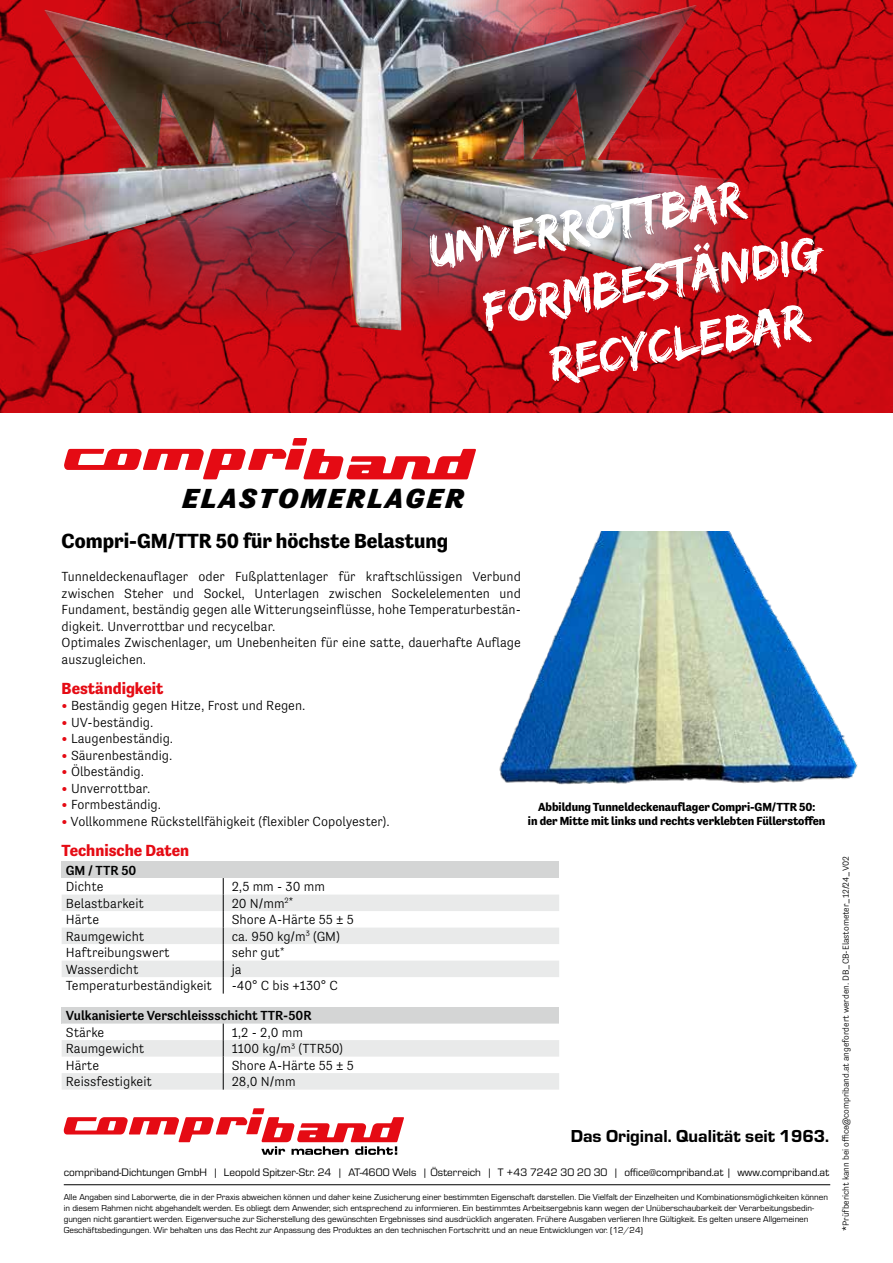
<style>
.page{position:relative;width:893px;height:1263px;background:#fff}
.page>*{position:absolute;margin:0;border:0;box-sizing:border-box;transform-origin:0 0}
.t1{font:50.25px "Edo SZ";color:#fff}
.t2{font:italic 900 28.35px "Tenso";letter-spacing:.09em;color:#000;scale:1.08 1}
.t3{font:700 21px "Tenso";color:#000}
.t4{font:18px "Eurostile Hea";color:#000}
.t5{font:700 16.5px "Tenso";color:#e50b14}
.t6{font:300 13.5px/16.5px "Tenso";color:#000}
.t7{font:500 13.5px "Tenso";color:#000}
.t8{font:700 12px/14.4px "Tenso";letter-spacing:-.005em;color:#000;text-align:center}
.t9{font:11.25px "Eurostile";color:#000}
.t10{font:9px/10.8px "Eurostile";color:#000}
.t11{font:300 9px "Tenso";letter-spacing:-.01em;color:#000}
.s1{color:#e50b14}
</style>
<div class="page">
<div style="left:62px;top:861px;width:497px;height:17px;background:#d4d5d5"></div>
<svg style="left:62px;top:878px;width:497px;height:115px"></svg>
<div style="left:62px;top:1007px;width:497px;height:16px;background:#d4d5d5"></div>
<svg style="left:62px;top:1023px;width:497px;height:66px"></svg>
<svg style="left:0;top:0;width:893px;height:412px;background:#c30910"></svg>
<img style="left:0;top:0;width:781px;height:342px">
<img style="left:0;top:0;width:736px;height:330px">
<hr style="left:64px;top:1184px;width:766px;height:1px;background:#000">
<svg style="left:64px;top:1108px;width:340px;height:47px"></svg>
<svg style="left:64px;top:438px;width:412px;height:41px"></svg>
<img style="left:499px;top:531px;width:359px;height:254px">
<h1 class="t1" style="left:424px;top:223px;width:319px;rotate:-10deg">Unverrottbar</h1>
<h1 class="t1" style="left:478px;top:282px;width:343px;rotate:-10deg">Formbeständig</h1>
<h1 class="t1" style="left:545px;top:336px;width:262px;rotate:-10deg">Recyclebar</h1>
<h2 class="t2" style="left:183px;top:482px;width:262px">ELASTOMERLAGER</h2>
<h3 class="t3" style="left:62px;top:529px;width:388px">Compri-GM/TTR 50 für höchste Belastung</h3>
<p class="t6" style="left:62px;top:568px;width:461px">Tunneldeckenauflager oder Fußplattenlager für kraftschlüssigen Verbund zwischen Steher und Sockel, Unterlagen zwischen Sockelelementen und Fundament, beständig gegen alle Witterungseinflüsse, hohe Temperaturbestän&shy;digkeit. Unverrottbar und recycelbar.<br>Optimales Zwischenlager, um Unebenheiten für eine satte, dauerhafte Auflage auszugleichen.</p>
<p class="t5" style="left:62px;top:678px;width:103px">Beständigkeit</p>
<p class="t6" style="left:62px;top:697px;width:245px"><span class="s1">•</span> Beständig gegen Hitze, Frost und Regen.</p>
<p class="t6" style="left:62px;top:714px;width:93px"><span class="s1">•</span> UV-beständig.</p>
<p class="t6" style="left:62px;top:730px;width:113px"><span class="s1">•</span> Laugenbeständig.</p>
<p class="t6" style="left:62px;top:747px;width:112px"><span class="s1">•</span> Säurenbeständig.</p>
<p class="t6" style="left:62px;top:763px;width:84px"><span class="s1">•</span> Ölbeständig.</p>
<p class="t6" style="left:62px;top:780px;width:90px"><span class="s1">•</span> Unverrottbar.</p>
<p class="t6" style="left:62px;top:796px;width:101px"><span class="s1">•</span> Formbeständig.</p>
<p class="t6" style="left:62px;top:813px;width:329px"><span class="s1">•</span> Vollkommene Rückstellfähigkeit (flexibler Copolyester).</p>
<p class="t5" style="left:62px;top:840px;width:129px">Technische Daten</p>
<p class="t7" style="left:66px;top:863px;width:72px">GM / TTR 50</p>
<p class="t6" style="left:66px;top:878px;width:39px">Dichte</p>
<p class="t6" style="left:232px;top:878px;width:95px">2,5 mm - 30 mm</p>
<p class="t6" style="left:66px;top:895px;width:80px">Belastbarkeit</p>
<p class="t6" style="left:232px;top:895px;width:63px">20 N/mm<sup>2*</sup></p>
<p class="t6" style="left:66px;top:911px;width:35px">Härte</p>
<p class="t6" style="left:232px;top:911px;width:124px">Shore A-Härte 55 ± 5</p>
<p class="t6" style="left:66px;top:928px;width:80px">Raumgewicht</p>
<p class="t6" style="left:232px;top:928px;width:110px">ca. 950 kg/m<sup>3</sup> (GM)</p>
<p class="t6" style="left:66px;top:944px;width:105px">Haftreibungswert</p>
<p class="t6" style="left:232px;top:944px;width:54px">sehr gut<sup>*</sup></p>
<p class="t6" style="left:66px;top:961px;width:74px">Wasserdicht</p>
<p class="t6" style="left:232px;top:961px;width:11px">ja</p>
<p class="t6" style="left:66px;top:977px;width:148px">Temperaturbeständigkeit</p>
<p class="t6" style="left:232px;top:977px;width:108px">-40° C bis +130° C</p>
<p class="t7" style="left:66px;top:1008px;width:247px">Vulkanisierte Verschleissschicht TTR-50R</p>
<p class="t6" style="left:66px;top:1024px;width:40px">Stärke</p>
<p class="t6" style="left:232px;top:1024px;width:73px">1,2 - 2,0 mm</p>
<p class="t6" style="left:66px;top:1040px;width:80px">Raumgewicht</p>
<p class="t6" style="left:232px;top:1040px;width:113px">1100 kg/m<sup>3</sup> (TTR50)</p>
<p class="t6" style="left:66px;top:1057px;width:35px">Härte</p>
<p class="t6" style="left:232px;top:1057px;width:124px">Shore A-Härte 55 ± 5</p>
<p class="t6" style="left:66px;top:1073px;width:88px">Reissfestigkeit</p>
<p class="t6" style="left:232px;top:1073px;width:65px">28,0 N/mm</p>
<p class="t8" style="left:528px;top:799px;width:299px">Abbildung Tunneldeckenauflager Compri-GM/TTR 50:<br>in der Mitte mit links und rechts verklebten Füllerstoffen</p>
<h3 class="t4" style="left:571px;top:1123px;width:260px">Das Original. Qualität seit 1963.</h3>
<p class="t9" style="left:64px;top:1164px;width:767px">compriband-Dichtungen GmbH | Leopold Spitzer-Str. 24 | AT-4600 Wels | Österreich | T +43 7242 30 20 30 | office@compriband.at | www.compriband.at</p>
<p class="t10" style="left:64px;top:1191px;width:766px">Alle Angaben sind Laborwerte, die in der Praxis abweichen können und daher keine Zusicherung einer bestimmten Eigenschaft darstellen. Die Vielfalt der Einzelheiten und Kombinationsmöglichkeiten können in diesem Rahmen nicht abgehandelt werden. Es obliegt dem Anwender, sich entsprechend zu informieren. Ein bestimmtes Arbeitsergebnis kann wegen der Unüberschaubarkeit der Verarbeitungsbedin&shy;gungen nicht garantiert werden. Eigenversuche zur Sicherstellung des gewünschten Ergebnisses sind ausdrücklich angeraten. Frühere Ausgaben verlieren Ihre Gültigkeit. Es gelten unsere Allgemeinen Geschäftsbedingungen. Wir behalten uns das Recht zur Anpassung des Produktes an den technischen Fortschritt und an neue Entwicklungen vor. (12/24)</p>
<p class="t11" style="left:841px;top:1231px;width:376px;rotate:-90deg">*Prüfbericht kann bei office@compriband.at angefordert werden. DB_CB-Elastometer_12/24_V02</p>
</div>
